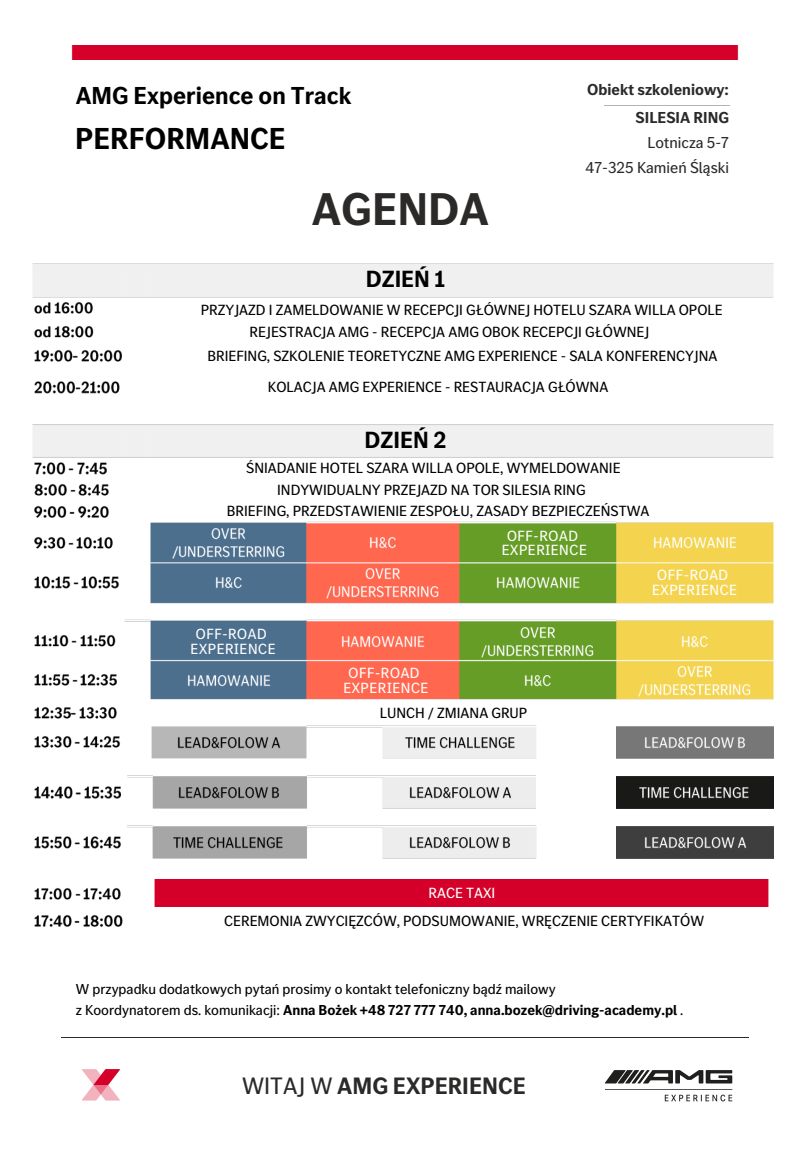
<style>
.page{position:relative;width:810px;height:1170px;background:#fff}
.page>*{position:absolute;margin:0;border:0;box-sizing:border-box;transform-origin:0 0}
.t1{font:700 47.7px "MB Corpo S Title";color:#2b2a29}
.t2{font:700 31.5px "MB Corpo S Title";color:#000}
.t3{font:700 25.5px "MB Corpo S Title";color:#000}
.t4{font:700 24.6px "MB Corpo S Title";color:#2b2a29}
.t5{font:700 24.3px "MB Corpo S Title";color:#000}
.t6{font:700 16.5px "MB Corpo S Title";color:#2b2a29}
.t7{font:16.5px "MB Corpo S Title";color:#2b2a29}
.t8{font:15.3px "MB Corpo S Title";color:#000}
.t9{font:15.3px/14.7px "MB Corpo S Text";color:#fff;text-align:center}
.t10{font:15.3px "MB Corpo S Title";color:#fff}
.t11{font:700 15px "MB Corpo S Title";color:#000}
.t12{font:15px "MB Corpo S Title";color:#000}
.s1{font-weight:400}
</style>
<div class="page">
<img style="left:151px;top:725px;width:385px;height:34px">
<img style="left:127px;top:775px;width:409px;height:34px">
<img style="left:127px;top:825px;width:410px;height:34px">
<div style="left:154px;top:880px;width:615px;height:27px;background:#d50029"></div>
<img style="left:150px;top:521px;width:624px;height:83px">
<img style="left:124px;top:619px;width:650px;height:81px">
<div style="left:616px;top:777px;width:158px;height:31px;background:#191918"></div>
<div style="left:616px;top:827px;width:158px;height:31px;background:#3e3e3e"></div>
<img style="left:34px;top:297px;width:67px;height:17px">
<img style="left:34px;top:326px;width:60px;height:12px">
<img style="left:34px;top:350px;width:88px;height:12px">
<img style="left:73px;top:350px;width:11px;height:12px">
<img style="left:34px;top:381px;width:41px;height:13px">
<img style="left:75px;top:387px;width:6px;height:3px">
<img style="left:81px;top:381px;width:39px;height:13px">
<img style="left:35px;top:462px;width:34px;height:13px">
<img style="left:69px;top:468px;width:5px;height:3px">
<img style="left:77px;top:462px;width:30px;height:13px">
<img style="left:35px;top:484px;width:74px;height:34px">
<img style="left:69px;top:484px;width:12px;height:34px">
<img style="left:35px;top:537px;width:31px;height:12px">
<img style="left:68px;top:539px;width:9px;height:10px">
<img style="left:77px;top:537px;width:36px;height:12px">
<img style="left:211px;top:524px;width:43px;height:18px">
<img style="left:172px;top:542px;width:6px;height:19px">
<img style="left:178px;top:542px;width:115px;height:19px">
<img style="left:369px;top:533px;width:35px;height:19px">
<img style="left:653px;top:533px;width:92px;height:19px">
<img style="left:35px;top:576px;width:36px;height:13px">
<img style="left:73px;top:578px;width:9px;height:11px">
<img style="left:82px;top:576px;width:37px;height:13px">
<img style="left:215px;top:573px;width:35px;height:19px">
<img style="left:365px;top:564px;width:43px;height:18px">
<img style="left:326px;top:582px;width:121px;height:19px">
<img style="left:496px;top:573px;width:92px;height:19px">
<img style="left:35px;top:635px;width:34px;height:12px">
<img style="left:71px;top:640px;width:6px;height:3px">
<img style="left:80px;top:635px;width:36px;height:12px">
<img style="left:341px;top:631px;width:92px;height:19px">
<img style="left:520px;top:622px;width:43px;height:18px">
<img style="left:481px;top:640px;width:121px;height:19px">
<img style="left:681px;top:631px;width:35px;height:19px">
<img style="left:35px;top:674px;width:35px;height:12px">
<img style="left:72px;top:676px;width:9px;height:10px">
<img style="left:81px;top:670px;width:44px;height:20px">
<img style="left:187px;top:670px;width:92px;height:19px">
<img style="left:524px;top:670px;width:35px;height:19px">
<img style="left:678px;top:661px;width:42px;height:18px">
<img style="left:638px;top:679px;width:121px;height:19px">
<img style="left:35px;top:707px;width:82px;height:12px">
<img style="left:71px;top:707px;width:11px;height:12px">
<img style="left:35px;top:736px;width:40px;height:12px">
<img style="left:75px;top:738px;width:9px;height:10px">
<img style="left:84px;top:736px;width:36px;height:12px">
<img style="left:178px;top:732px;width:110px;height:19px">
<img style="left:405px;top:732px;width:117px;height:19px">
<img style="left:644px;top:732px;width:109px;height:19px">
<img style="left:35px;top:786px;width:41px;height:13px">
<img style="left:76px;top:788px;width:9px;height:11px">
<img style="left:85px;top:782px;width:43px;height:20px">
<img style="left:178px;top:782px;width:109px;height:20px">
<img style="left:410px;top:782px;width:110px;height:20px">
<img style="left:640px;top:782px;width:117px;height:20px">
<img style="left:35px;top:836px;width:40px;height:13px">
<img style="left:75px;top:838px;width:9px;height:11px">
<img style="left:84px;top:832px;width:45px;height:20px">
<img style="left:174px;top:833px;width:117px;height:19px">
<img style="left:410px;top:833px;width:109px;height:19px">
<img style="left:644px;top:833px;width:110px;height:19px">
<img style="left:35px;top:888px;width:37px;height:12px">
<img style="left:75px;top:890px;width:9px;height:10px">
<img style="left:84px;top:888px;width:37px;height:12px">
<img style="left:35px;top:915px;width:88px;height:12px">
<img style="left:75px;top:915px;width:11px;height:12px">
<div style="left:71px;top:46px;width:668px;height:13px;background:#d5012a"></div>
<hr style="left:61px;top:1038px;width:687px;height:1px;background:#2b2a29">
<svg style="left:605px;top:1070px;width:127px;height:31px"></svg>
<svg style="left:82px;top:1069px;width:38px;height:32px"></svg>
<hr style="left:605px;top:105px;width:125px;height:1px;background:#b2b3b3">
<p class="t3" style="left:76px;top:79px;width:277px">AMG Experience on Track</p>
<h6 class="t2" style="left:75px;top:117px;width:212px">PERFORMANCE</h6>
<h3 class="t1" style="left:312px;top:177px;width:179px">AGENDA</h3>
<p class="t5" style="left:366px;top:263px;width:81px">DZIEŃ 1</p>
<p class="t6" style="left:587px;top:79px;width:143px">Obiekt szkoleniowy:</p>
<p class="t6" style="left:636px;top:107px;width:95px">SILESIA RING</p>
<p class="t7" style="left:648px;top:131px;width:83px">Lotnicza 5-7</p>
<p class="t7" style="left:586px;top:156px;width:145px">47-325 Kamień Śląski</p>
<p class="t8" style="left:201px;top:300px;width:523px">PRZYJAZD I ZAMELDOWANIE W RECEPCJI GŁÓWNEJ HOTELU SZARA WILLA OPOLE</p>
<p class="t8" style="left:250px;top:321px;width:401px">REJESTRACJA AMG - RECEPCJA AMG OBOK RECEPCJI GŁÓWNEJ</p>
<p class="t8" style="left:207px;top:346px;width:512px">BRIEFING, SZKOLENIE TEORETYCZNE AMG EXPERIENCE - SALA KONFERENCYJNA</p>
<h6 class="t8" style="left:268px;top:377px;width:342px">KOLACJA AMG EXPERIENCE - RESTAURACJA GŁÓWNA</h6>
<p class="t5" style="left:364px;top:424px;width:84px">DZIEŃ 2</p>
<p class="t8" style="left:246px;top:458px;width:376px">ŚNIADANIE HOTEL SZARA WILLA OPOLE, WYMELDOWANIE</p>
<h6 class="t8" style="left:277px;top:480px;width:310px">INDYWIDUALNY PRZEJAZD NA TOR SILESIA RING</h6>
<p class="t8" style="left:227px;top:500px;width:424px">BRIEFING, PRZEDSTAWIENIE ZESPOŁU, ZASADY BEZPIECZEŃSTWA</p>
<h2 class="t9" style="left:190px;top:627px;width:87px">OFF-ROAD<br>EXPERIENCE</h2>
<h1 class="t9" style="left:343px;top:665px;width:87px">OFF-ROAD<br>EXPERIENCE</h1>
<p class="t9" style="left:502px;top:528px;width:87px">OFF-ROAD<br>EXPERIENCE</p>
<h3 class="t8" style="left:380px;top:702px;width:149px">LUNCH / ZMIANA GRUP</h3>
<h5 class="t9" style="left:652px;top:568px;width:87px">OFF-ROAD<br>EXPERIENCE</h5>
<p class="t10" style="left:429px;top:883px;width:68px">RACE TAXI</p>
<p class="t8" style="left:224px;top:910px;width:481px">CEREMONIA ZWYCIĘZCÓW, PODSUMOWANIE, WRĘCZENIE CERTYFIKATÓW</p>
<p class="t12" style="left:76px;top:979px;width:481px">W przypadku dodatkowych pytań prosimy o kontakt telefoniczny bądź mailowy</p>
<h6 class="t11" style="left:76px;top:1000px;width:609px"><span class="s1">z Koordynatorem ds. komunikacji:</span> Anna Bożek +48 727 777 740, anna.bozek@driving-academy.pl <span class="s1">.</span></h6>
<p class="t4" style="left:242px;top:1070px;width:285px"><span class="s1">WITAJ W</span> AMG EXPERIENCE</p>
</div>
